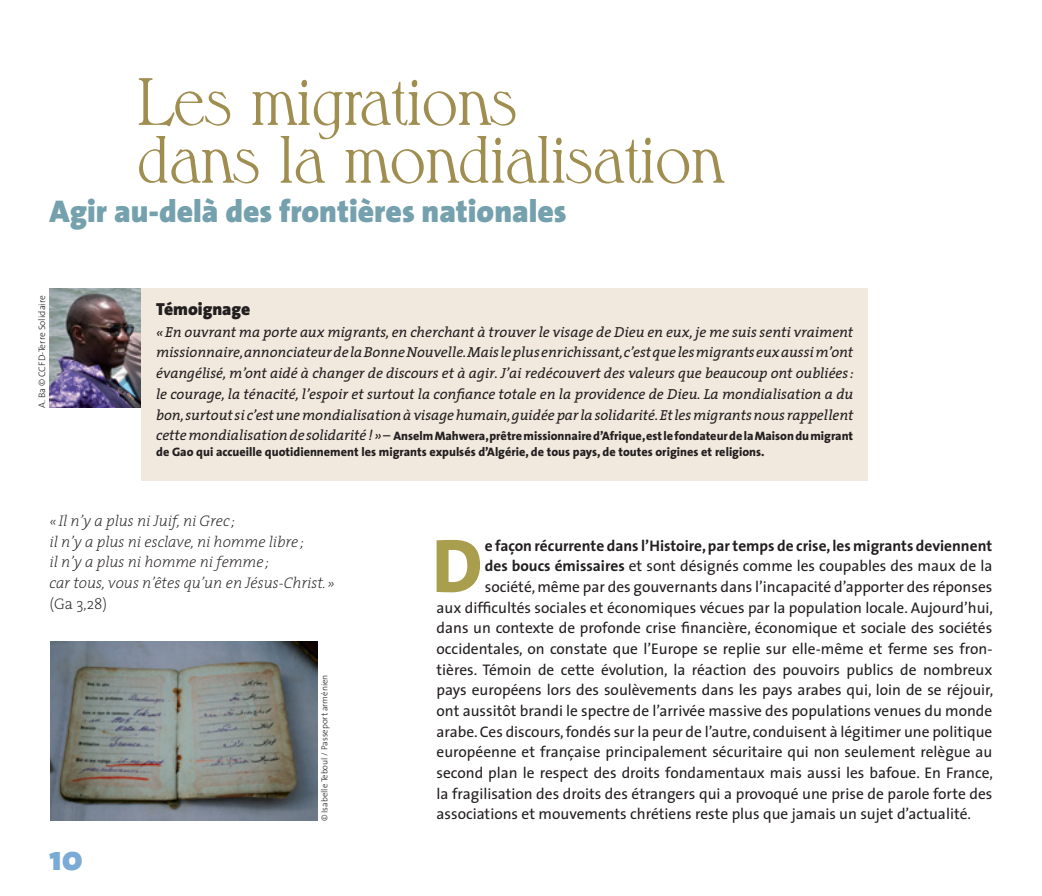
<style>
.page{position:relative;width:1042px;height:896px;background:#fff}
.page>*{position:absolute;margin:0;border:0;box-sizing:border-box;transform-origin:0 0}
.t1{font:76.65px "The Sans Extra Bold Caps";color:#a99d4e}
.t2{font:300 64.75px/57.8px "Melbourne";color:#9f8e50}
.t3{font:900 35px "The Sans";color:#79abd6}
.t4{font:900 31.5px "The Sans";color:#74a1ad}
.t5{font:900 17.5px "The Sans";color:#231f20}
.t6{font:15.4px "The Sans";color:#231f20}
.t7{font:italic 200 15.4px/20.7px "The Serif";color:#231f20}
.t8{font:700 15.4px "The Sans";color:#231f20}
.t9{font:200 15.4px "The Serif";color:#231f20}
.t10{font:italic 14.53px/20.7px "The Serif";color:#231f20;text-align:justify}
.t11{font:800 12.25px/15.8px "The Sans";color:#231f20}
.t12{font:300 9.45px "The Sans";color:#231f20}
.t13{font:300 8.75px "The Sans";color:#231f20}
.s1{font-family:"The Serif";font-weight:400;font-style:italic;font-size:14.53px}
.s2{font-weight:700}
</style>
<div class="page">
<div style="left:141px;top:288px;width:727px;height:193px;background:#f1e9de"></div>
<img style="left:50px;top:288px;width:91px;height:119px">
<img style="left:51px;top:641px;width:266px;height:178px">
<h2 class="t2" style="left:137px;top:72px;width:588px">Les migrations<br>dans la mondialisation</h2>
<h3 class="t4" style="left:50px;top:185px;width:519px">Agir au-delà des frontières nationales</h3>
<p class="t12" style="left:34px;top:407px;width:114px;rotate:-90deg">A. Ba © CCFD-Terre Solidaire</p>
<p class="t5" style="left:156px;top:294px;width:96px">Témoignage</p>
<p class="t10" style="left:156px;top:321px;width:699px">« En ouvrant ma porte aux migrants, en cherchant à trouver le visage de Dieu en eux, je me suis senti vraiment missionnaire,annonciateurdelaBonneNouvelle.Maisleplusenrichissant,c’estquelesmigrantseuxaussim’ont évangélisé, m’ont aidé à changer de discours et à agir. J’ai redécouvert des valeurs que beaucoup ont oubliées : le courage, la ténacité, l’espoir et surtout la confiance totale en la providence de Dieu. La mondialisation a du bon,surtout si c’estunemondialisationàvisagehumain,guidéeparlasolidarité.Etlesmigrantsnous rappellent</p>
<p class="t11" style="left:156px;top:427px;width:698px"><span class="s1">cettemondialisationdesolidarité ! »–</span> Anselm Mahwera, prêtre missionnaire d’Afrique, est le fondateur de la Maison du migrant de Gao qui accueille quotidiennement les migrants expulsés d’Algérie, de tous pays, de toutes origines et religions.</p>
<p class="t7" style="left:50px;top:509px;width:287px">« Il n’y a plus ni Juif, ni Grec ;<br>il n’y a plus ni esclave, ni homme libre ;<br>il n’y a plus ni homme ni femme ;<br>car tous, vous n’êtes qu’un en Jésus-Christ. »</p>
<p class="t9" style="left:50px;top:590px;width:59px">(Ga 3,28)</p>
<h3 class="t3" style="left:50px;top:827px;width:35px">10</h3>
<p class="t13" style="left:317px;top:820px;width:148px;rotate:-90deg">© Isabelle Teboul / Passeport arménien</p>
<h1 class="t1" style="left:432px;top:501px;width:52px">D</h1>
<p class="t8" style="left:485px;top:532px;width:509px">e façon récurrente dans l’Histoire, par temps de crise, les migrants deviennent</p>
<p class="t6" style="left:485px;top:553px;width:509px"><span class="s2">des boucs émissaires</span> et sont désignés comme les coupables des maux de la</p>
<p class="t6" style="left:485px;top:573px;width:509px">société, même par des gouvernants dans l’incapacité d’apporter des réponses</p>
<p class="t6" style="left:436px;top:594px;width:558px">aux difficultés sociales et économiques vécues par la population locale. Aujourd’hui,</p>
<p class="t6" style="left:436px;top:615px;width:557px">dans un contexte de profonde crise financière, économique et sociale des sociétés</p>
<p class="t6" style="left:436px;top:635px;width:557px">occidentales, on constate que l’Europe se replie sur elle-même et ferme ses fron-</p>
<p class="t6" style="left:436px;top:656px;width:557px">tières. Témoin de cette évolution, la réaction des pouvoirs publics de nombreux</p>
<p class="t6" style="left:436px;top:677px;width:558px">pays européens lors des soulèvements dans les pays arabes qui, loin de se réjouir,</p>
<p class="t6" style="left:436px;top:697px;width:557px">ont aussitôt brandi le spectre de l’arrivée massive des populations venues du monde</p>
<p class="t6" style="left:436px;top:718px;width:557px">arabe. Ces discours, fondés sur la peur de l’autre, conduisent à légitimer une politique</p>
<p class="t6" style="left:436px;top:739px;width:557px">européenne et française principalement sécuritaire qui non seulement relègue au</p>
<p class="t6" style="left:436px;top:759px;width:558px">second plan le respect des droits fondamentaux mais aussi les bafoue. En France,</p>
<p class="t6" style="left:436px;top:780px;width:557px">la fragilisation des droits des étrangers qui a provoqué une prise de parole forte des</p>
<p class="t6" style="left:436px;top:801px;width:536px">associations et mouvements chrétiens reste plus que jamais un sujet d’actualité.</p>
</div>
